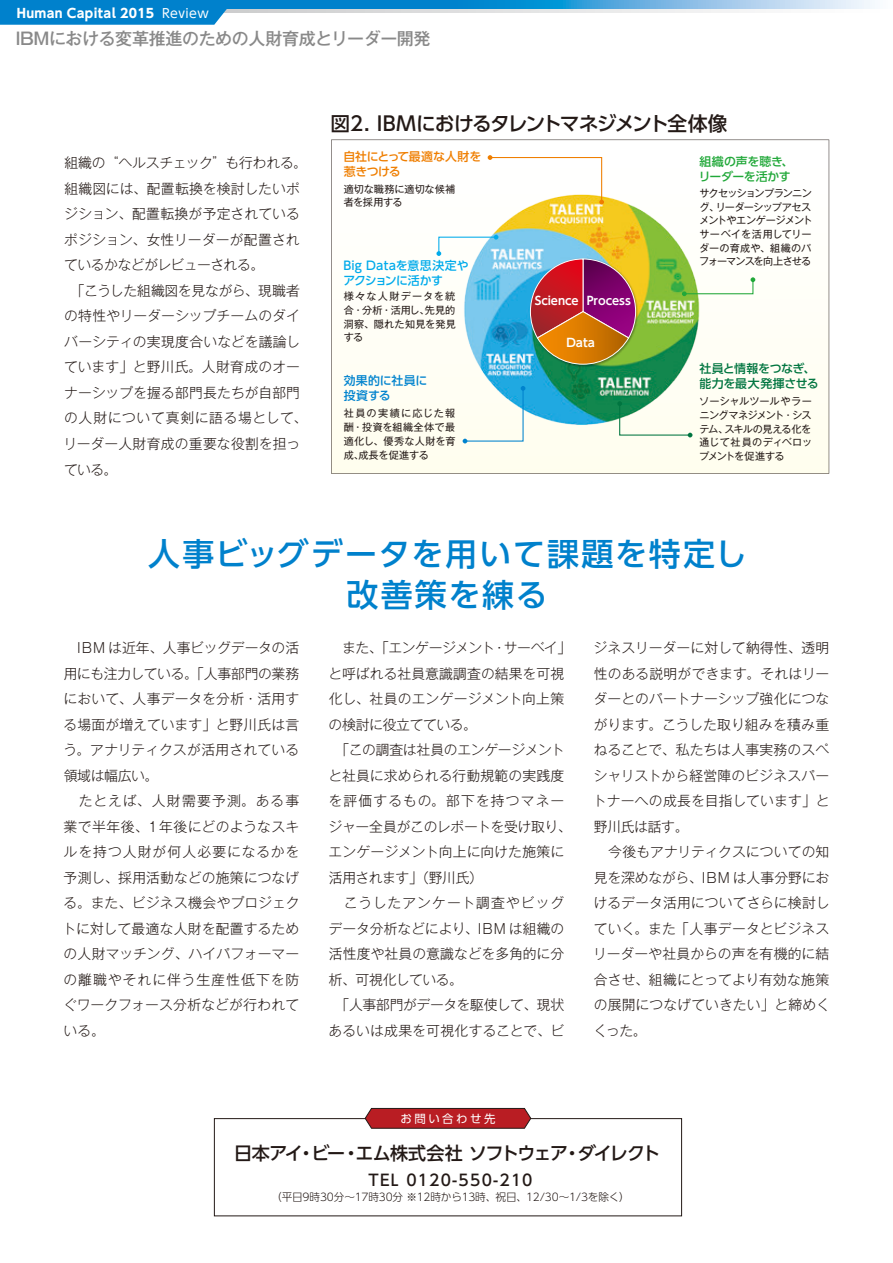
<style>
.page{position:relative;width:893px;height:1263px;background:#fff}
.page>*{position:absolute;margin:0;border:0;box-sizing:border-box;transform-origin:0 0}
.t1{font:500 31.95px/41.4px "UD Shin Go Pro";letter-spacing:.055em;color:#0081cc;text-align:center}
.t2{font:500 19.8px "UD Shin Go Pro";letter-spacing:-.075em;color:#231916}
.t3{font:500 18px "UD Shin Go Pro";letter-spacing:-.07em;color:#231916}
.t4{font:500 16.95px "Gothic MB101 Pro";letter-spacing:-.025em;color:#898989}
.t5{font:500 15.6px "UD Shin Go Pro";letter-spacing:.08em;color:#231916}
.t6{font:300 13.8px/25.5px "Gothic MB101 Pro";letter-spacing:.005em;color:#231916}
.t7{font:700 12.6px "UD Shin Go Pro";letter-spacing:.03em;color:#fff}
.t8{font:500 11.85px/15px "UD Shin Go Pro";letter-spacing:-.01em;color:#00abeb}
.t9{font:500 11.85px/15px "UD Shin Go Pro";letter-spacing:-.02em;color:#007540}
.t10{font:500 11.85px/15px "UD Shin Go Pro";letter-spacing:-.035em;color:#ef7e00}
.t11{font:500 11.85px/15px "UD Shin Go Pro";letter-spacing:-.015em;color:#21a839}
.t12{font:500 11.85px/15px "UD Shin Go Pro";letter-spacing:-.01em;color:#0083ce}
.t13{font:700 11.55px "UD Shin Go Pro De";letter-spacing:-.01em;color:#fff}
.t14{font:11.4px "UD Shin Go Pro";letter-spacing:.22em;color:#fff}
.t15{font:300 10.65px "UD Shin Go Pro";letter-spacing:-.015em;color:#231916}
.t16{font:10.2px/13.6px "Gothic MB101 Pro";letter-spacing:-.02em;color:#231916;text-align:justify}
.t17{font:10.2px/13.6px "Gothic MB101 Pro";letter-spacing:-.055em;color:#231916}
.s1{font-weight:400}
</style>
<div class="page">
<svg style="left:331px;top:140px;width:498px;height:334px"></svg>
<img style="left:457px;top:171px;width:249px;height:257px">
<img style="left:528px;top:257px;width:112px;height:111px">
<img style="left:529px;top:258px;width:107px;height:107px">
<svg style="left:488px;top:155px;width:116px;height:49px"></svg>
<svg style="left:682px;top:277px;width:73px;height:19px"></svg>
<svg style="left:436px;top:235px;width:62px;height:21px"></svg>
<svg style="left:463px;top:386px;width:62px;height:57px"></svg>
<svg style="left:617px;top:401px;width:75px;height:36px"></svg>
<div style="left:214px;top:1118px;width:468px;height:98px;border:1px solid #231916"></div>
<svg style="left:365px;top:1108px;width:166px;height:21px;background:#ad262b"></svg>
<svg style="left:234px;top:9px;width:505px;height:4px;background:#e0e0e1"></svg>
<svg style="left:234px;top:0;width:641px;height:9px;background:#49a5db"></svg>
<svg style="left:0;top:0;width:234px;height:25px;background:#0b86ce"></svg>
<p class="t7" style="left:17px;top:3px;width:193px">Human Capital 2015 <span class="s1">Review</span></p>
<p class="t4" style="left:15px;top:24px;width:417px">IBMにおける変革推進のための人財育成とリーダー開発</p>
<p class="t6" style="left:63px;top:148px;width:245px">組織の“ヘルスチェック”も行われる。組織図には、配置転換を検討したいポジション、配置転換が予定されているポジション、女性リーダーが配置されているかなどがレビューされる。<br>　「こうした組織図を見ながら、現職者の特性やリーダーシップチームのダイバーシティの実現度合いなどを議論しています」と野川氏。人財育成のオーナーシップを握る部門長たちが自部門の人財について真剣に語る場として、リーダー人財育成の重要な役割を担っている。</p>
<h2 class="t2" style="left:330px;top:108px;width:398px">図2. IBMにおけるタレントマネジメント全体像</h2>
<p class="t10" style="left:343px;top:149px;width:139px">自社にとって最適な人財を惹きつける</p>
<p class="t16" style="left:344px;top:181px;width:113px">適切な職務に適切な候補者を採用する</p>
<p class="t8" style="left:344px;top:257px;width:127px">Big Dataを意思決定やアクションに活かす</p>
<p class="t16" style="left:344px;top:288px;width:114px">様々な人財データを統合・分析・活用し、先見的洞察、隠れた知見を発見する</p>
<p class="t12" style="left:344px;top:373px;width:85px">効果的に社員に投資する</p>
<p class="t16" style="left:344px;top:405px;width:114px">社員の実績に応じた報酬・投資を組織全体で最適化し、優秀な人財を育成、成長を促進する</p>
<p class="t13" style="left:535px;top:291px;width:98px">Science Process</p>
<p class="t13" style="left:567px;top:333px;width:30px">Data</p>
<p class="t11" style="left:699px;top:153px;width:96px">組織の声を聴き、リーダーを活かす</p>
<p class="t17" style="left:699px;top:185px;width:115px">サクセッションプランニング、リーダーシップアセスメントやエンゲージメントサーベイを活用してリーダーの育成や、組織のパフォーマンスを向上させる</p>
<p class="t9" style="left:699px;top:361px;width:121px">社員と情報をつなぎ、能力を最大発揮させる</p>
<p class="t16" style="left:699px;top:393px;width:114px">ソーシャルツールやラーニングマネジメント・システム、スキルの見える化を通じて社員のディベロップメントを促進する</p>
<h1 class="t1" style="left:148px;top:532px;width:600px">人事ビッグデータを用いて課題を特定し改善策を練る</h1>
<p class="t6" style="left:63px;top:633px;width:238px">　IBM は近年、人事ビッグデータの活用にも注力している。「人事部門の業務において、人事データを分析・活用する場面が増えています」と野川氏は言う。アナリティクスが活用されている領域は幅広い。<br>　たとえば、人財需要予測。ある事業で半年後、1年後にどのようなスキルを持つ人財が何人必要になるかを予測し、採用活動などの施策につなげる。また、ビジネス機会やプロジェクトに対して最適な人財を配置するための人財マッチング、ハイパフォーマーの離職やそれに伴う生産性低下を防ぐワークフォース分析などが行われている。</p>
<p class="t6" style="left:328px;top:633px;width:245px">　また、「エンゲージメント・サーベイ」と呼ばれる社員意識調査の結果を可視化し、社員のエンゲージメント向上策の検討に役立てている。<br>　「この調査は社員のエンゲージメントと社員に求められる行動規範の実践度を評価するもの。部下を持つマネージャー全員がこのレポートを受け取り、エンゲージメント向上に向けた施策に活用されます」（野川氏）<br>　こうしたアンケート調査やビッグデータ分析などにより、IBM は組織の活性度や社員の意識などを多角的に分析、可視化している。<br>　「人事部門がデータを駆使して、現状あるいは成果を可視化することで、ビ</p>
<p class="t6" style="left:593px;top:633px;width:238px">ジネスリーダーに対して納得性、透明性のある説明ができます。それはリーダーとのパートナーシップ強化につながります。こうした取り組みを積み重ねることで、私たちは人事実務のスペシャリストから経営陣のビジネスパートナーへの成長を目指しています」と野川氏は話す。<br>　今後もアナリティクスについての知見を深めながら、IBM は人事分野におけるデータ活用についてさらに検討していく。また「人事データとビジネスリーダーや社員からの声を有機的に結合させ、組織にとってより有効な施策の展開につなげていきたい」と締めくくった。</p>
<p class="t14" style="left:400px;top:1109px;width:97px">お問い合わせ先</p>
<h3 class="t3" style="left:234px;top:1138px;width:428px">日本アイ・ビー・エム株式会社 ソフトウェア・ダイレクト</h3>
<p class="t5" style="left:368px;top:1167px;width:166px">TEL 0120-550-210</p>
<p class="t15" style="left:271px;top:1189px;width:360px">（平日9時30分〜17時30分 ※12時から13時、祝日、12/30〜1/3を除く）</p>
</div>
